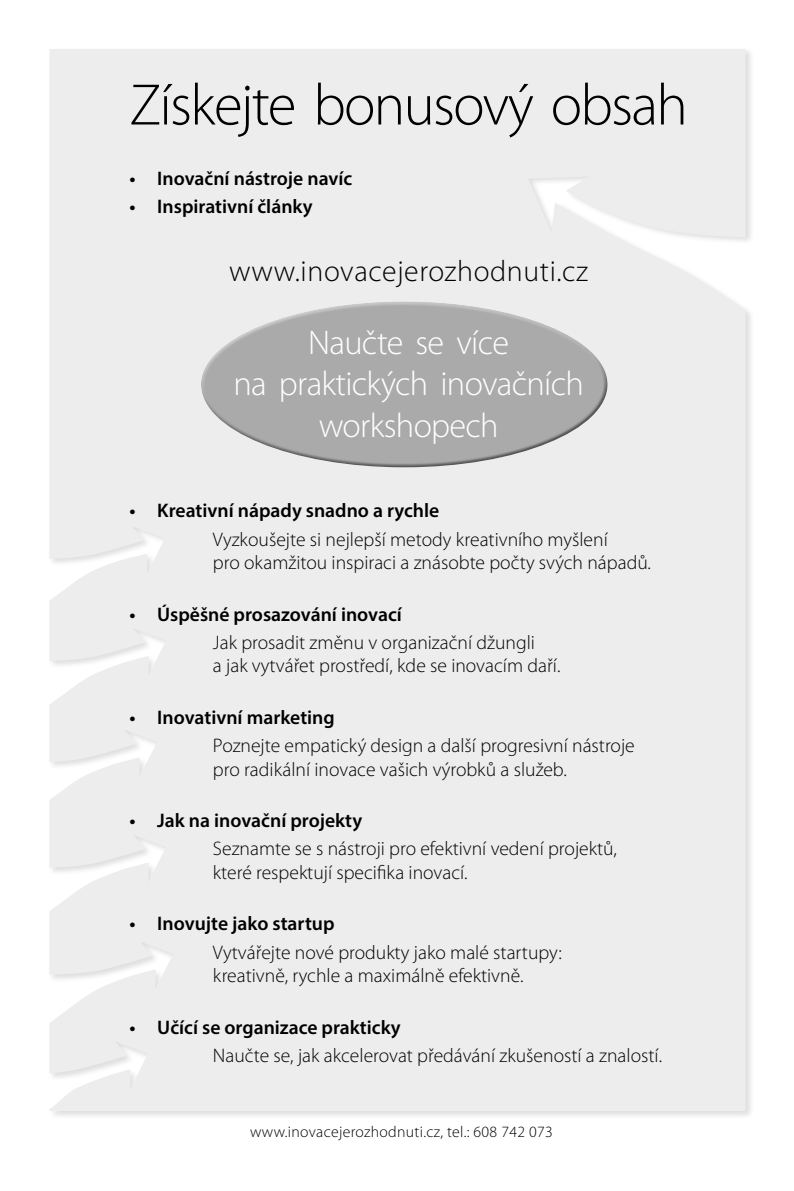
<style>
.page{position:relative;width:794px;height:1191px;background:#fff}
.page>*{position:absolute;margin:0;border:0;box-sizing:border-box;transform-origin:0 0}
.t1{font:300 58.98px "Myriad Pro";letter-spacing:-.03em;color:#000}
.t2{font:300 34.3px/41.3px "Myriad Pro";letter-spacing:-.02em;color:#fff;text-align:center}
.t3{font:300 29.75px "Myriad Pro";letter-spacing:.02em;color:#000}
.t4{font:300 19.6px/28.2px "Myriad Pro";color:#000}
.t5{font:600 19.6px "Myriad Pro";color:#000}
.t6{font:300 15.75px "Myriad Pro";letter-spacing:.02em;color:#000}
.s1{font-weight:600}
</style>
<div class="page">
<div style="left:47px;top:47px;width:707px;height:1072px;background:#000;opacity:.13"></div>
<div style="left:49px;top:49px;width:696px;height:1062px;background:#ededed"></div>
<div style="left:198px;top:301px;width:407px;height:103px;background:#fff;opacity:.5"></div>
<div style="left:202px;top:355px;width:406px;height:114px;background:#000;opacity:.5"></div>
<p class="t1" style="left:129px;top:69px;width:560px">Získejte bonusový obsah</p>
<p class="t5" style="left:129px;top:166px;width:224px">• Inovační nástroje navíc</p>
<p class="t5" style="left:129px;top:194px;width:185px">• Inspirativní články</p>
<p class="t3" style="left:229px;top:253px;width:360px">www.inovacejerozhodnuti.cz</p>
<p class="t2" style="left:233px;top:322px;width:352px">Naučte se více<br>na praktických inovačních workshopech</p>
<p class="t4" style="left:213px;top:496px;width:396px;text-indent:-84px"><span class="s1">• Kreativní nápady snadno a rychle<br></span>Vyzkoušejte si nejlepší metody kreativního myšlení</p>
<p class="t4" style="left:213px;top:548px;width:439px">pro okamžitou inspiraci a znásobte počty svých nápadů.</p>
<p class="t4" style="left:213px;top:600px;width:323px;text-indent:-84px"><span class="s1">• Úspěšné prosazování inovací<br></span>Jak prosadit změnu v organizační džungli</p>
<p class="t4" style="left:213px;top:651px;width:349px">a jak vytvářet prostředí, kde se inovacím daří.</p>
<p class="t4" style="left:213px;top:703px;width:423px;text-indent:-84px"><span class="s1">• Inovativní marketing<br></span>Poznejte empatický design a další progresivní nástroje</p>
<p class="t4" style="left:213px;top:755px;width:355px">pro radikální inovace vašich výrobků a služeb.</p>
<p class="t4" style="left:213px;top:806px;width:405px;text-indent:-84px"><span class="s1">• Jak na inovační projekty<br></span>Seznamte se s nástroji pro efektivní vedení projektů,</p>
<p class="t4" style="left:213px;top:858px;width:256px">které respektují specifika inovací.</p>
<p class="t4" style="left:213px;top:909px;width:350px;text-indent:-84px"><span class="s1">• Inovujte jako startup<br></span>Vytvářejte nové produkty jako malé startupy:</p>
<p class="t4" style="left:213px;top:961px;width:312px">kreativně, rychle a maximálně efektivně.</p>
<p class="t4" style="left:213px;top:1012px;width:450px;text-indent:-84px"><span class="s1">• Učící se organizace prakticky<br></span>Naučte se, jak akcelerovat předávání zkušeností a znalostí.</p>
<p class="t6" style="left:250px;top:1122px;width:304px">www.inovacejerozhodnuti.cz, tel.: 608 742 073</p>
</div>
